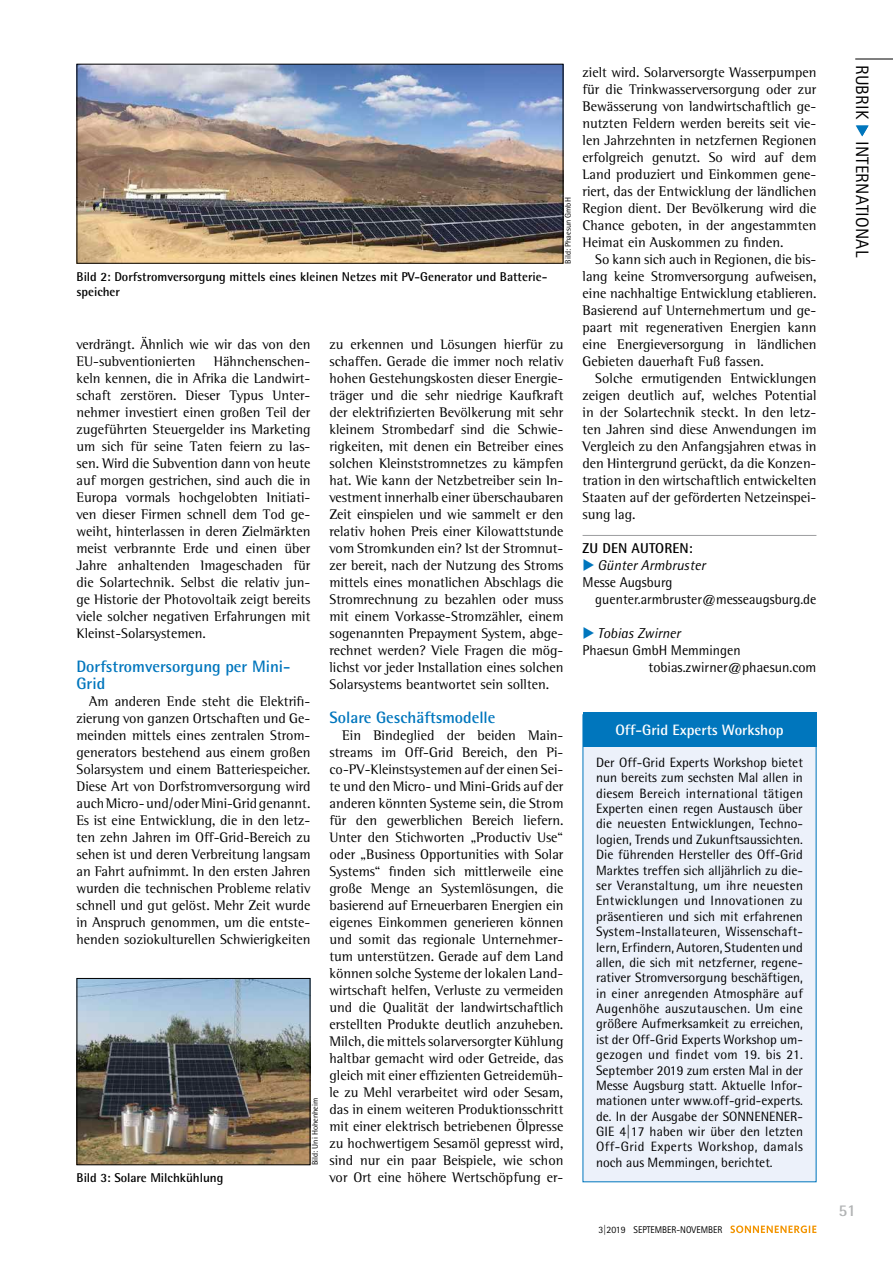
<style>
.page{position:relative;width:893px;height:1263px;background:#fff}
.page>*{position:absolute;margin:0;border:0;box-sizing:border-box;transform-origin:0 0}
.t1{font:18px "Rotis Sans Serif Std";letter-spacing:.01em;color:#000}
.t2{font:700 16.5px/17px "Rotis Semi Sans Std";color:#0076bd}
.t3{font:700 16.5px "Rotis Semi Sans Std";color:#b1b3b4}
.t4{font:700 15px "Rotis Semi Sans Std";color:#fff}
.t5{font:14.25px/17px "Rotis Semi Serif Std";color:#000;text-align:justify}
.t6{font:14.25px "Rotis Semi Sans Std";color:#000}
.t7{font:italic 14.25px/16.8px "Rotis Semi Sans Std";color:#000}
.t8{font:700 14.25px "Rotis Semi Sans Std";letter-spacing:.01em;color:#000}
.t9{font:13.5px/15.5px "Rotis Semi Sans Std";color:#000;text-align:justify}
.t10{font:700 12.75px/15px "Rotis Semi Sans Std";color:#000}
.t11{font:9.75px "Rotis Sans Serif Std";color:#000}
.t12{font:8.25px "Rotis Semi Sans Std";color:#000}
.s1{color:#0076bd}
.s2{font-style:normal}
</style>
<div class="page">
<svg style="left:730px;top:1225px;width:86px;height:8px"></svg>
<hr style="left:855px;top:59px;width:38px;height:1px;background:#000">
<hr style="left:583px;top:535px;width:233px;height:1px;background:#9c9d9f">
<svg style="left:856px;top:125px;width:13px;height:12px"></svg>
<img style="left:79px;top:66px;width:482px;height:196px">
<div style="left:77px;top:64px;width:486px;height:200px;border:1px solid #000"></div>
<img style="left:79px;top:980px;width:229px;height:183px">
<div style="left:77px;top:978px;width:233px;height:187px;border:1px solid #000"></div>
<div style="left:583px;top:715px;width:233px;height:467px;background:#ecf1fa"></div>
<div style="left:583px;top:713px;width:233px;height:34px;background:#0076bd"></div>
<p class="t10" style="left:77px;top:269px;width:472px">Bild 2: Dorfstromversorgung mittels eines kleinen Netzes mit PV-Generator und Batterie&shy;speicher</p>
<p class="t12" style="left:563px;top:264px;width:68px;rotate:-90deg">Bild: Phaesun GmbH</p>
<p class="t5" style="left:77px;top:335px;width:235px">verdrängt. Ähnlich wie wir das von den<br>EU-subventionierten</p>
<p class="t5" style="left:77px;top:352px;width:235px;text-indent:137px">Hähnchenschen&shy;keln kennen, die in Afrika die Landwirt&shy;schaft zerstören. Dieser Typus Unter&shy;nehmer investiert einen großen Teil der zugeführten Steuergelder ins Marketing um sich für seine Taten feiern zu las&shy;sen. Wird die Subvention dann von heute auf morgen gestrichen, sind auch die in Europa vormals hochgelobten Initiati&shy;ven dieser Firmen schnell dem Tod ge&shy;weiht, hinterlassen in deren Zielmärkten meist verbrannte Erde und einen über Jahre anhaltenden Imageschaden für die Solartechnik. Selbst die relativ jun&shy;ge Historie der Photovoltaik zeigt bereits viele solcher negativen Erfahrungen mit Kleinst-Solarsystemen.</p>
<p class="t2" style="left:77px;top:657px;width:216px">Dorfstromversorgung per Mini-<br>Grid</p>
<p class="t5" style="left:77px;top:693px;width:235px;text-indent:13px">Am anderen Ende steht die Elektrifi&shy;zierung von ganzen Ortschaften und Ge&shy;meinden mittels eines zentralen Strom&shy;generators bestehend aus einem großen Solarsystem und einem Batteriespeicher.<br>Diese Art von Dorfstromversorgung wird auch Micro- und/oder Mini-Grid genannt.<br>Es ist eine Entwicklung, die in den letz&shy;ten zehn Jahren im Off-Grid-Bereich zu sehen ist und deren Verbreitung langsam an Fahrt aufnimmt. In den ersten Jahren wurden die technischen Probleme relativ schnell und gut gelöst. Mehr Zeit wurde in Anspruch genommen, um die entste&shy;henden soziokulturellen Schwierigkeiten</p>
<p class="t10" style="left:77px;top:1170px;width:148px">Bild 3: Solare Milchkühlung</p>
<p class="t12" style="left:310px;top:1165px;width:69px;rotate:-90deg">Bild: Uni Hohenheim</p>
<p class="t5" style="left:330px;top:335px;width:235px">zu erkennen und Lösungen hierfür zu schaffen. Gerade die immer noch relativ hohen Gestehungskosten dieser Energie&shy;träger und die sehr niedrige Kaufkraft der elektrifizierten Bevölkerung mit sehr kleinem Strombedarf sind die Schwie&shy;rigkeiten, mit denen ein Betreiber eines solchen Kleinststromnetzes zu kämpfen hat. Wie kann der Netzbetreiber sein In&shy;vestment innerhalb einer überschaubaren Zeit einspielen und wie sammelt er den relativ hohen Preis einer Kilowattstunde vom Stromkunden ein? Ist der Stromnut&shy;zer bereit, nach der Nutzung des Stroms mittels eines monatlichen Abschlags die Stromrechnung zu bezahlen oder muss mit einem Vorkasse-Stromzähler, einem sogenannten Prepayment System, abge&shy;rechnet werden? Viele Fragen die mög&shy;lichst vor jeder Installation eines solchen Solarsystems beantwortet sein sollten.</p>
<p class="t2" style="left:330px;top:709px;width:168px">Solare Geschäftsmodelle</p>
<p class="t5" style="left:330px;top:727px;width:235px;text-indent:13px">Ein Bindeglied der beiden Main&shy;streams im Off-Grid Bereich, den Pi&shy;co-PV-Kleinstsystemen auf der einen Sei&shy;te und den Micro- und Mini-Grids auf der anderen könnten Systeme sein, die Strom für den gewerblichen Bereich liefern.<br>Unter den Stichworten „Productiv Use“ oder „Business Opportunities with Solar Systems“ finden sich mittlerweile eine große Menge an Systemlösungen, die basierend auf Erneuerbaren Energien ein eigenes Einkommen generieren können und somit das regionale Unternehmer&shy;tum unterstützen. Gerade auf dem Land können solche Systeme der lokalen Land&shy;wirtschaft helfen, Verluste zu vermeiden und die Qualität der landwirtschaftlich erstellten Produkte deutlich anzuheben.<br>Milch, die mittels solarversorgter Kühlung haltbar gemacht wird oder Getreide, das gleich mit einer effizienten Getreidemüh&shy;le zu Mehl verarbeitet wird oder Sesam, das in einem weiteren Produktionsschritt mit einer elektrisch betriebenen Ölpresse zu hochwertigem Sesamöl gepresst wird, sind nur ein paar Beispiele, wie schon vor Ort eine höhere Wertschöpfung er-</p>
<p class="t5" style="left:583px;top:63px;width:235px">zielt wird. Solarversorgte Wasserpumpen für die Trinkwasserversorgung oder zur Bewässerung von landwirtschaftlich ge&shy;nutzten Feldern werden bereits seit vie&shy;len Jahrzehnten in netzfernen Regionen erfolgreich genutzt. So wird auf dem Land produziert und Einkommen gene&shy;riert, das der Entwicklung der ländlichen Region dient. Der Bevölkerung wird die Chance geboten, in der angestammten Heimat ein Auskommen zu finden.</p>
<p class="t5" style="left:583px;top:250px;width:235px;text-indent:13px">So kann sich auch in Regionen, die bis&shy;lang keine Stromversorgung aufweisen, eine nachhaltige Entwicklung etablieren.<br>Basierend auf Unternehmertum und ge&shy;paart mit regenerativen Energien kann eine Energieversorgung in ländlichen Gebieten dauerhaft Fuß fassen.</p>
<p class="t5" style="left:583px;top:369px;width:235px;text-indent:13px">Solche ermutigenden Entwicklungen zeigen deutlich auf, welches Potential in der Solartechnik steckt. In den letz&shy;ten Jahren sind diese Anwendungen im Vergleich zu den Anfangsjahren etwas in den Hintergrund gerückt, da die Konzen&shy;tration in den wirtschaftlich entwickelten Staaten auf der geförderten Netzeinspei&shy;sung lag.</p>
<p class="t8" style="left:583px;top:539px;width:112px">ZU DEN AUTOREN:</p>
<p class="t7" style="left:583px;top:556px;width:124px"><span class="s1">◆</span> Günter Armbruster<br><span class="s2">Messe Augsburg</span></p>
<p class="t6" style="left:595px;top:591px;width:223px">guenter.armbruster@messeaugsburg.de</p>
<p class="t7" style="left:583px;top:624px;width:100px"><span class="s1">◆</span> Tobias Zwirner</p>
<p class="t6" style="left:583px;top:642px;width:160px">Phaesun GmbH Memmingen</p>
<p class="t6" style="left:648px;top:659px;width:169px">tobias.zwirner@phaesun.com</p>
<p class="t4" style="left:615px;top:721px;width:170px">Off-Grid Experts Workshop</p>
<p class="t9" style="left:596px;top:754px;width:209px">Der Off-Grid Experts Workshop bietet nun bereits zum sechsten Mal allen in diesem Bereich international tätigen Experten einen regen Austausch über die neuesten Entwicklungen, Techno&shy;logien, Trends und Zukunftsaussichten.<br>Die führenden Hersteller des Off-Grid Marktes treffen sich alljährlich zu die&shy;ser Veranstaltung, um ihre neuesten Entwicklungen und Innovationen zu präsentieren und sich mit erfahrenen System-Installateuren, Wissenschaft&shy;lern, Erfindern, Autoren, Studenten und allen, die sich mit netzferner, regene&shy;rativer Stromversorgung beschäftigen, in einer anregenden Atmosphäre auf Augenhöhe auszutauschen. Um eine größere Aufmerksamkeit zu erreichen, ist der Off-Grid Experts Workshop um&shy;gezogen und findet vom 19. bis 21.<br>September 2019 zum ersten Mal in der Messe Augsburg statt. Aktuelle Infor&shy;mationen unter www.off-grid-experts. de. In der Ausgabe der SONNENENER-GIE 4|17 haben wir über den letzten Off-Grid Experts Workshop, damals noch aus Memmingen, berichtet.</p>
<p class="t11" style="left:598px;top:1223px;width:125px">3|2019 SEPTEMBER-NOVEMBER</p>
<p class="t1" style="left:873px;top:65px;width:194px;rotate:90deg">RUBRIK <span class="s1">◆</span> INTERNATIONAL</p>
<p class="t3" style="left:839px;top:1200px;width:19px">51</p>
</div>
